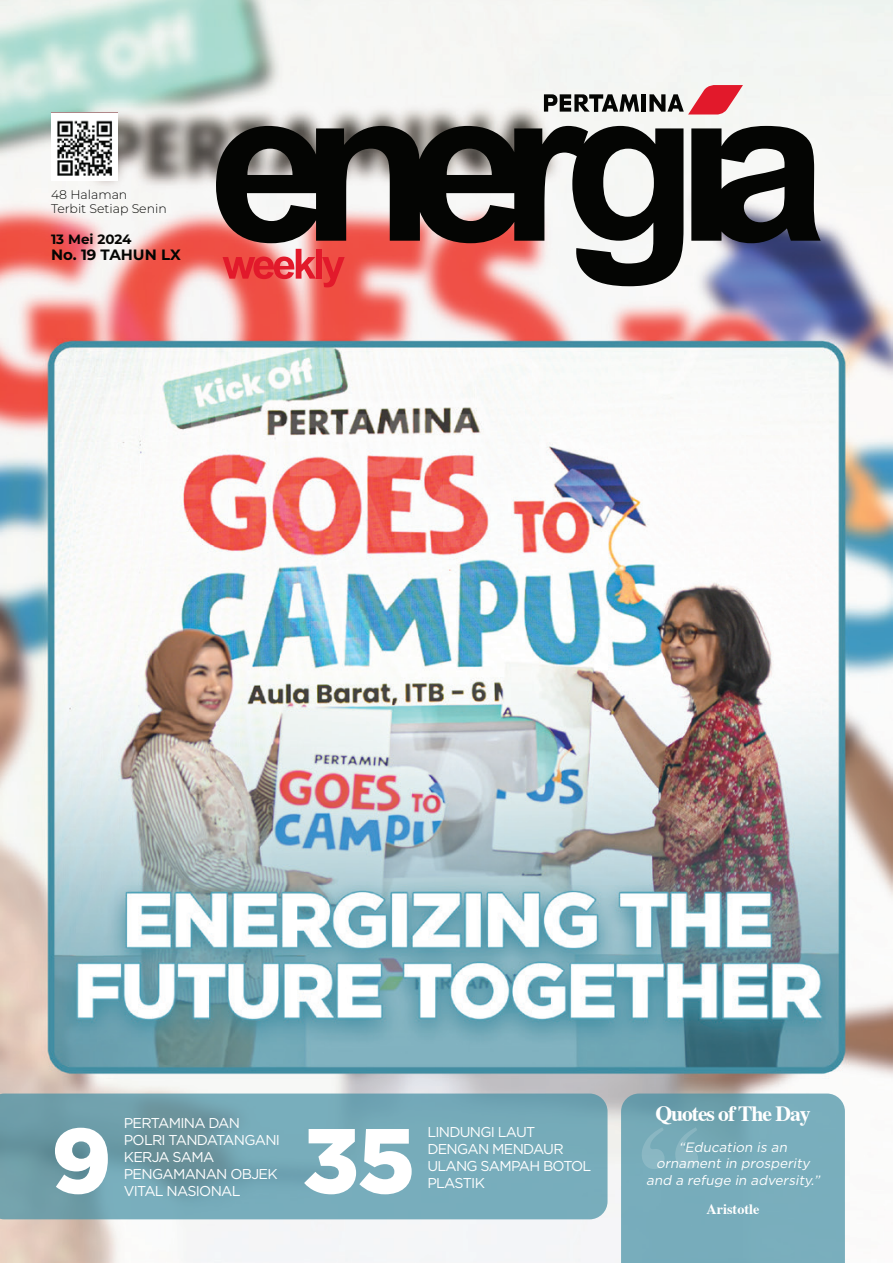
<style>
.page{position:relative;width:893px;height:1263px;background:#fff}
.page>*{position:absolute;margin:0;border:0;box-sizing:border-box;transform-origin:0 0}
.t1{font:900 91.5px "Gotham";color:#fff}
.t2{font:700 21.75px "Times";letter-spacing:-.05em;color:#fff}
.t3{font:700 15px "Montserrat";color:#040503}
.t4{font:14.25px/17.1px "Gotham";letter-spacing:-.05em;color:#fff}
.t5{font:700 14.25px "Times";color:#fff}
.t6{font:italic 13.5px/16.2px "Gotham";color:#fff;text-align:center}
.t7{font:700 13.5px "Montserrat";color:#040503}
.t8{font:300 12.45px/14.2px "Montserrat";color:#040503}
</style>
<div class="page">
<img style="left:0;top:0;width:893px;height:1263px">
<svg style="left:0;top:1093px;width:608px;height:126px;background:#72a5b2"></svg>
<img style="left:51px;top:113px;width:66px;height:67px">
<svg style="left:216px;top:126px;width:605px;height:160px;fill:#040503"></svg>
<svg style="left:223px;top:249px;width:93px;height:30px;background:#ea5358"></svg>
<div style="left:316px;top:249px;width:6px;height:30px;background:#e2192b"></div>
<svg style="left:322px;top:257px;width:23px;height:30px"></svg>
<svg style="left:649px;top:85px;width:94px;height:29px"></svg>
<hr style="left:642px;top:94px;width:4px;height:18px;background:#040503">
<svg style="left:544px;top:94px;width:95px;height:18px"></svg>
<svg style="left:621px;top:1093px;width:224px;height:170px;background:#77abba"></svg>
<p class="t8" style="left:51px;top:187px;width:117px">48 Halaman<br>Terbit Setiap Senin</p>
<p class="t7" style="left:51px;top:229px;width:82px">13 Mei 2024</p>
<p class="t3" style="left:51px;top:244px;width:131px">No. 19 TAHUN LX</p>
<p class="t4" style="left:124px;top:1114px;width:158px">PERTAMINA DAN<br>POLRI TANDATANGANI<br>KERJA SAMA<br>PENGAMANAN OBJEK<br>VITAL NASIONAL</p>
<h1 class="t1" style="left:51px;top:1097px;width:62px">9</h1>
<h1 class="t1" style="left:302px;top:1097px;width:114px">35</h1>
<p class="t4" style="left:427px;top:1122px;width:165px">LINDUNGI LAUT<br>DENGAN MENDAUR<br>ULANG SAMPAH BOTOL<br>PLASTIK</p>
<h2 class="t2" style="left:655px;top:1093px;width:157px">Quotes of The Day</h2>
<p class="t6" style="left:646px;top:1139px;width:178px">“Education is an ornament in prosperity and a refuge in adversity.”</p>
<p class="t5" style="left:706px;top:1195px;width:55px">Aristotle</p>
</div>
